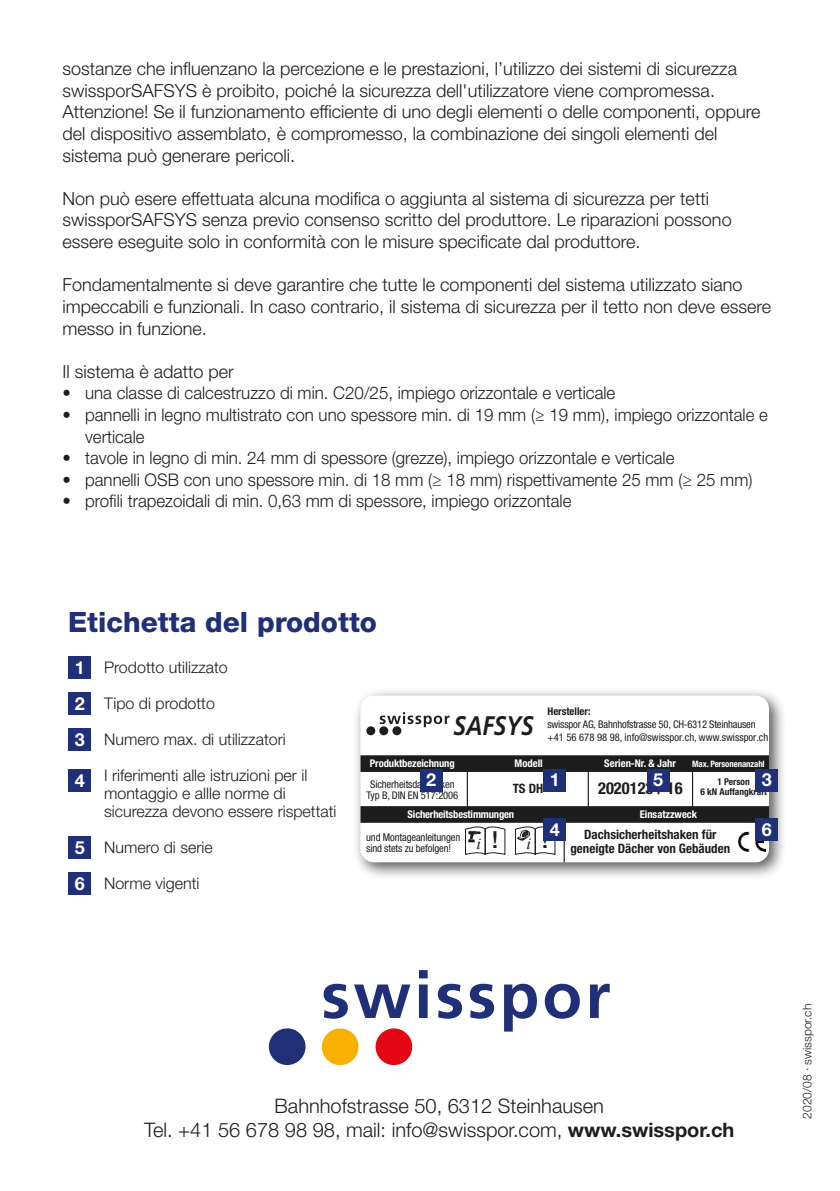
<style>
.page{position:relative;width:840px;height:1191px;background:#fff}
.page>*{position:absolute;margin:0;border:0;box-sizing:border-box;transform-origin:0 0}
.t1{font:800 28px "Helvetica Neue LT Std";color:#1f2f78}
.t2{font:italic 700 26.8px "Frutiger LT Std";letter-spacing:-.005em;color:#1d1d1b;scale:.85 1}
.t3{font:300 20px/24px "Helvetica Neue LT Std";color:#1d1d1b;text-align:center}
.t4{font:300 18px/21.6px "Helvetica Neue LT Std";color:#1d1d1b}
.t5{font:700 18px/36px "Helvetica Neue LT Std";color:#fff;text-align:justify}
.t6{font:300 17.4px/21.6px "Helvetica Neue LT Std";color:#1d1d1b}
.t7{font:700 condensed 16.4px "Helvetica Neue LT Std";color:#1d1d1b}
.t8{font:italic 16.4px "Times New Roman";color:#1d1d1b}
.t9{font:300 16px/18px "Helvetica Neue LT Std";color:#1d1d1b}
.t10{font:700 condensed 13px/14.2px "Helvetica Neue LT Std";color:#1d1d1b;text-align:center}
.t11{font:300 12px "Helvetica Neue LT Std";color:#1d1d1b}
.t12{font:condensed 10.6px/11.2px "Helvetica Neue LT Std";letter-spacing:-.015em;color:#1d1d1b}
.t13{font:700 condensed 10.6px "Helvetica Neue LT Std";letter-spacing:-.01em;color:#fff}
.t14{font:700 condensed 10.6px "Helvetica Neue LT Std";color:#1d1d1b}
.t15{font:700 condensed 9.4px/10.6px "Helvetica Neue LT Std";color:#1d1d1b;text-align:center}
.t16{font:700 condensed 8.8px "Helvetica Neue LT Std";letter-spacing:-.01em;color:#fff}
.s1{font-family:"Helvetica Neue LT Std";font-weight:500;font-style:normal;font-size:23.6px}
.s2{font-weight:700}
</style>
<div class="page">
<div style="left:68px;top:656px;width:23px;height:22px;background:#1f2f78"></div>
<div style="left:68px;top:692px;width:23px;height:22px;background:#1f2f78"></div>
<div style="left:68px;top:728px;width:23px;height:22px;background:#1f2f78"></div>
<div style="left:68px;top:769px;width:23px;height:23px;background:#1f2f78"></div>
<div style="left:68px;top:836px;width:23px;height:23px;background:#1f2f78"></div>
<div style="left:68px;top:872px;width:23px;height:23px;background:#1f2f78"></div>
<div style="left:352px;top:687px;width:434px;height:193px;background:#1d1d1b;opacity:.75"></div>
<div style="left:360px;top:695px;width:408px;height:167px;background:#fff;border-radius:13px"></div>
<div style="left:360px;top:806px;width:408px;height:17px;background:#1d1d1b"></div>
<div style="left:360px;top:755px;width:408px;height:17px;background:#1d1d1b"></div>
<hr style="left:466px;top:765px;width:1px;height:43px;background:#1d1d1b">
<hr style="left:587px;top:765px;width:1px;height:43px;background:#1d1d1b">
<hr style="left:691px;top:765px;width:1px;height:43px;background:#1d1d1b">
<hr style="left:563px;top:821px;width:1px;height:41px;background:#1d1d1b">
<svg style="left:515px;top:826px;width:40px;height:29px"></svg>
<img style="left:515px;top:827px;width:17px;height:15px">
<svg style="left:465px;top:826px;width:40px;height:29px"></svg>
<img style="left:738px;top:831px;width:28px;height:21px">
<svg style="left:379px;top:712px;width:70px;height:15px"></svg>
<div style="left:366px;top:726px;width:9px;height:9px;background:#1d1d1b;border-radius:50%"></div>
<div style="left:379px;top:726px;width:9px;height:9px;background:#1d1d1b;border-radius:50%"></div>
<div style="left:392px;top:726px;width:9px;height:9px;background:#1d1d1b;border-radius:50%"></div>
<div style="left:543px;top:768px;width:23px;height:23px;background:#1f2f78"></div>
<div style="left:419px;top:768px;width:23px;height:23px;background:#1f2f78"></div>
<div style="left:755px;top:768px;width:22px;height:23px;background:#1f2f78"></div>
<div style="left:543px;top:818px;width:23px;height:23px;background:#1f2f78"></div>
<div style="left:646px;top:768px;width:23px;height:23px;background:#1f2f78"></div>
<div style="left:755px;top:818px;width:22px;height:23px;background:#1f2f78"></div>
<svg style="left:323px;top:983px;width:24px;height:35px"></svg>
<svg style="left:354px;top:984px;width:56px;height:34px"></svg>
<svg style="left:418px;top:970px;width:9px;height:48px"></svg>
<svg style="left:437px;top:983px;width:25px;height:35px"></svg>
<svg style="left:469px;top:983px;width:25px;height:35px"></svg>
<svg style="left:504px;top:983px;width:32px;height:48px"></svg>
<svg style="left:544px;top:983px;width:35px;height:35px"></svg>
<svg style="left:590px;top:983px;width:19px;height:35px"></svg>
<div style="left:269px;top:1028px;width:36px;height:37px;background:#1f2f78;border-radius:50%"></div>
<div style="left:321px;top:1028px;width:37px;height:37px;background:#f9b000;border-radius:50%"></div>
<div style="left:375px;top:1028px;width:37px;height:37px;background:#e30614;border-radius:50%"></div>
<p class="t4" style="left:62px;top:58px;width:699px">sostanze che influenzano la percezione e le prestazioni, l’utilizzo dei sistemi di sicurezza swissporSAFSYS è proibito, poiché la sicurezza dell'utilizzatore viene compromessa.<br>Attenzione! Se il funzionamento efficiente di uno degli elementi o delle componenti, oppure del dispositivo assemblato, è compromesso, la combinazione dei singoli elementi del sistema può generare pericoli.</p>
<p class="t4" style="left:62px;top:187px;width:670px">Non può esere effettuata alcuna modifica o aggiunta al sistema di sicurezza per tetti swissporSAFSYS senza previo consenso scritto del produttore. Le riparazioni possono essere eseguite solo in conformità con le misure specificate dal produttore.</p>
<p class="t4" style="left:62px;top:274px;width:709px">Fondamentalmente si deve garantire che tutte le componenti del sistema utilizzato siano impeccabili e funzionali. In caso contrario, il sistema di sicurezza per il tetto non deve essere messo in funzione.</p>
<p class="t4" style="left:62px;top:360px;width:173px">Il sistema è adatto per</p>
<p class="t6" style="left:62px;top:382px;width:554px">• una classe di calcestruzzo di min. C20/25, impiego orizzontale e verticale</p>
<p class="t6" style="left:85px;top:403px;width:684px;text-indent:-23px">• pannelli in legno multistrato con uno spessore min. di 19 mm (≥ 19 mm), impiego orizzontale e verticale</p>
<p class="t6" style="left:62px;top:447px;width:613px">• tavole in legno di min. 24 mm di spessore (grezze), impiego orizzontale e verticale</p>
<p class="t6" style="left:62px;top:468px;width:691px">• pannelli OSB con uno spessore min. di 18 mm (≥ 18 mm) rispettivamente 25 mm (≥ 25 mm)</p>
<p class="t6" style="left:62px;top:490px;width:510px">• profili trapezoidali di min. 0,63 mm di spessore, impiego orizzontale</p>
<h1 class="t1" style="left:68px;top:605px;width:310px">Etichetta del prodotto</h1>
<p class="t9" style="left:104px;top:657px;width:125px">Prodotto utilizzato</p>
<p class="t9" style="left:104px;top:693px;width:112px">Tipo di prodotto</p>
<p class="t9" style="left:104px;top:729px;width:183px">Numero max. di utilizzatori</p>
<p class="t9" style="left:104px;top:765px;width:234px">I riferimenti alle istruzioni per il montaggio e allle norme di sicurezza devono essere rispettati</p>
<p class="t9" style="left:104px;top:837px;width:110px">Numero di serie</p>
<p class="t9" style="left:104px;top:873px;width:97px">Norme vigenti</p>
<p class="t5" style="left:75px;top:649px;width:12px">1<br>2<br>3</p>
<p class="t5" style="left:75px;top:762px;width:12px">4</p>
<p class="t14" style="left:547px;top:704px;width:45px">Hersteller:</p>
<p class="t12" style="left:547px;top:717px;width:222px;line-height:13px">swisspor AG, Bahnhofstrasse 50, CH-6312 Steinhausen +41 56 678 98 98, info@swisspor.ch, www.swisspor.ch</p>
<p class="t16" style="left:691px;top:758px;width:74px">Max. Personenanzahl</p>
<h2 class="t2" style="left:453px;top:710px;width:96px">SAFSYS</h2>
<p class="t13" style="left:514px;top:757px;width:30px">Modell</p>
<p class="t13" style="left:604px;top:757px;width:73px">Serien-Nr. &amp; Jahr</p>
<p class="t13" style="left:370px;top:757px;width:86px">Produktbezeichnung</p>
<p class="t12" style="left:366px;top:778px;width:93px;text-align:center">Sicherheitsdachhaken<br>Typ B, DIN EN 517:2006</p>
<p class="t5" style="left:426px;top:761px;width:12px">2</p>
<p class="t5" style="left:549px;top:761px;width:12px">1</p>
<p class="t5" style="left:761px;top:761px;width:12px">3</p>
<p class="t5" style="left:549px;top:811px;width:12px">4</p>
<p class="t5" style="left:652px;top:761px;width:12px">5</p>
<p class="t10" style="left:512px;top:781px;width:32px">TS DH</p>
<p class="t7" style="left:597px;top:778px;width:86px">2020123 / 16</p>
<p class="t15" style="left:700px;top:776px;width:68px">1 Person<br>6 kN Auffangkraft</p>
<p class="t10" style="left:570px;top:827px;width:161px">Dachsicherheitshaken für geneigte Dächer von Gebäuden</p>
<p class="t13" style="left:407px;top:808px;width:108px">Sicherheitsbestimmungen</p>
<p class="t12" style="left:366px;top:831px;width:95px">und Montageanleitungen sind stets zu befolgen!</p>
<p class="t13" style="left:639px;top:808px;width:59px">Einsatzzweck</p>
<p class="t5" style="left:761px;top:811px;width:12px">6</p>
<p class="t8" style="left:476px;top:832px;width:73px">i<span class="s1">!</span> i<span class="s1">!</span></p>
<p class="t5" style="left:75px;top:829px;width:12px">5<br>6</p>
<p class="t3" style="left:144px;top:1093px;width:591px">Bahnhofstrasse 50, 6312 Steinhausen<br>Tel. +41 56 678 98 98, mail: info@swisspor.com, <span class="s2">www.swisspor.ch</span></p>
<p class="t11" style="left:799px;top:1118px;width:116px;rotate:-90deg">2020/08 · swisspor.ch</p>
</div>
